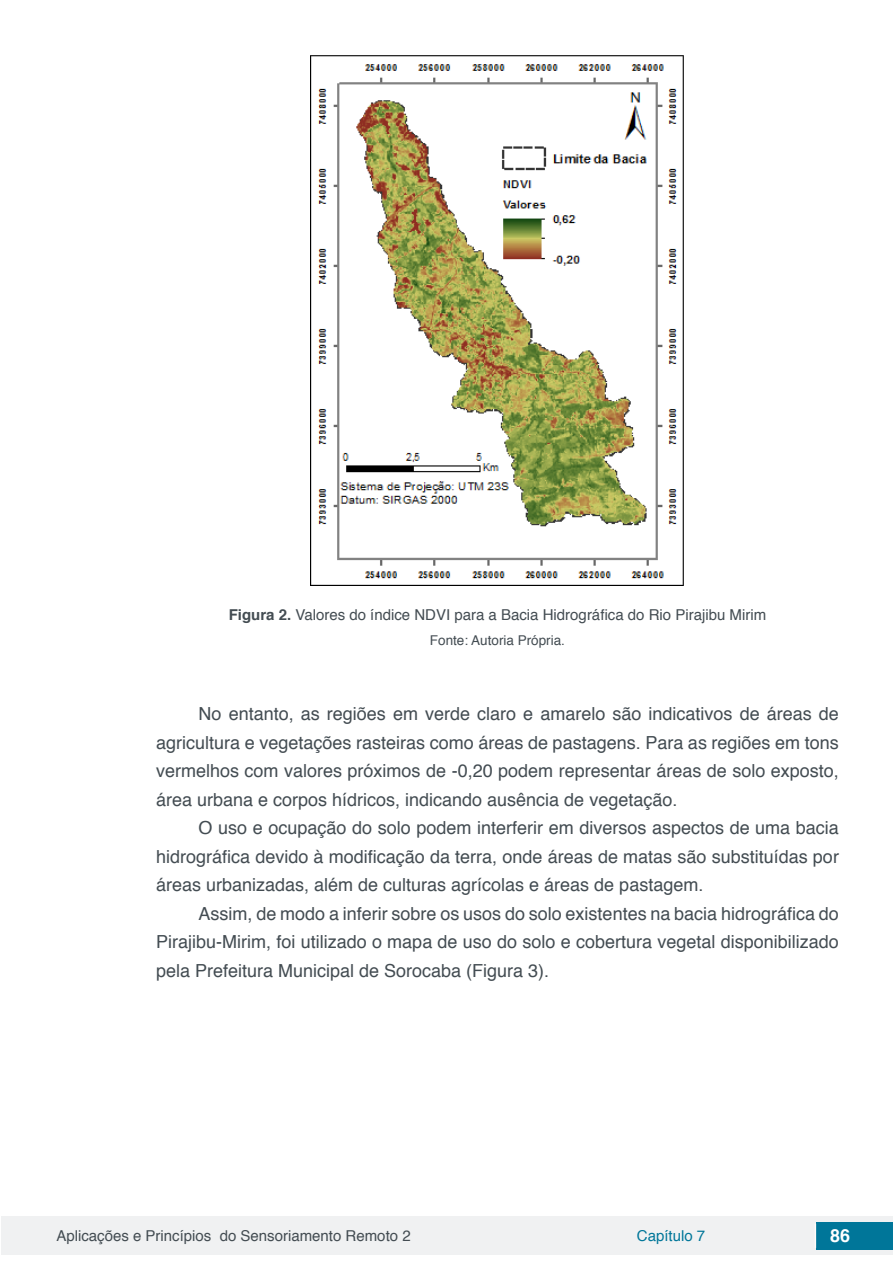
<style>
.page{position:relative;width:893px;height:1263px;background:#fff}
.page>*{position:absolute;margin:0;border:0;box-sizing:border-box;transform-origin:0 0}
.t1{font:18px/28.5px "Helvetica";color:#434c52;text-align:justify}
.t2{font:700 18px "Helvetica";color:#fff}
.t3{font:15px "Helvetica";color:#434c52}
.t4{font:15px "Helvetica";color:#007699}
.t5{font:13.5px "Helvetica";color:#434c52}
.s1{font-weight:700}
</style>
<div class="page">
<div style="left:1px;top:1216px;width:891px;height:38px;background:#f0f1f2"></div>
<div style="left:816px;top:1222px;width:77px;height:27px;background:#007699"></div>
<svg style="left:815px;top:1224px;width:1px;height:24px"></svg>
<img style="left:311px;top:55px;width:373px;height:530px">
<p class="t3" style="left:229px;top:603px;width:539px"><span class="s1">Figura 2.</span> Valores do índice NDVI para a Bacia Hidrográfica do Rio Pirajibu Mirim</p>
<p class="t5" style="left:430px;top:630px;width:137px">Fonte: Autoria Própria.</p>
<p class="t1" style="left:156px;top:700px;width:684px;text-indent:43px">No entanto, as regiões em verde claro e amarelo são indicativos de áreas de agricultura e vegetações rasteiras como áreas de pastagens. Para as regiões em tons vermelhos com valores próximos de -0,20 podem representar áreas de solo exposto, área urbana e corpos hídricos, indicando ausência de vegetação.</p>
<p class="t1" style="left:156px;top:814px;width:684px;text-indent:43px">O uso e ocupação do solo podem interferir em diversos aspectos de uma bacia hidrográfica devido à modificação da terra, onde áreas de matas são substituídas por áreas urbanizadas, além de culturas agrícolas e áreas de pastagem.</p>
<p class="t1" style="left:156px;top:900px;width:684px;text-indent:43px">Assim, de modo a inferir sobre os usos do solo existentes na bacia hidrográfica do Pirajibu-Mirim, foi utilizado o mapa de uso do solo e cobertura vegetal disponibilizado pela Prefeitura Municipal de Sorocaba (Figura 3).</p>
<p class="t3" style="left:56px;top:1224px;width:356px">Aplicações e Princípios do Sensoriamento Remoto 2</p>
<p class="t4" style="left:637px;top:1224px;width:70px">Capítulo 7</p>
<p class="t2" style="left:830px;top:1221px;width:22px">86</p>
</div>
